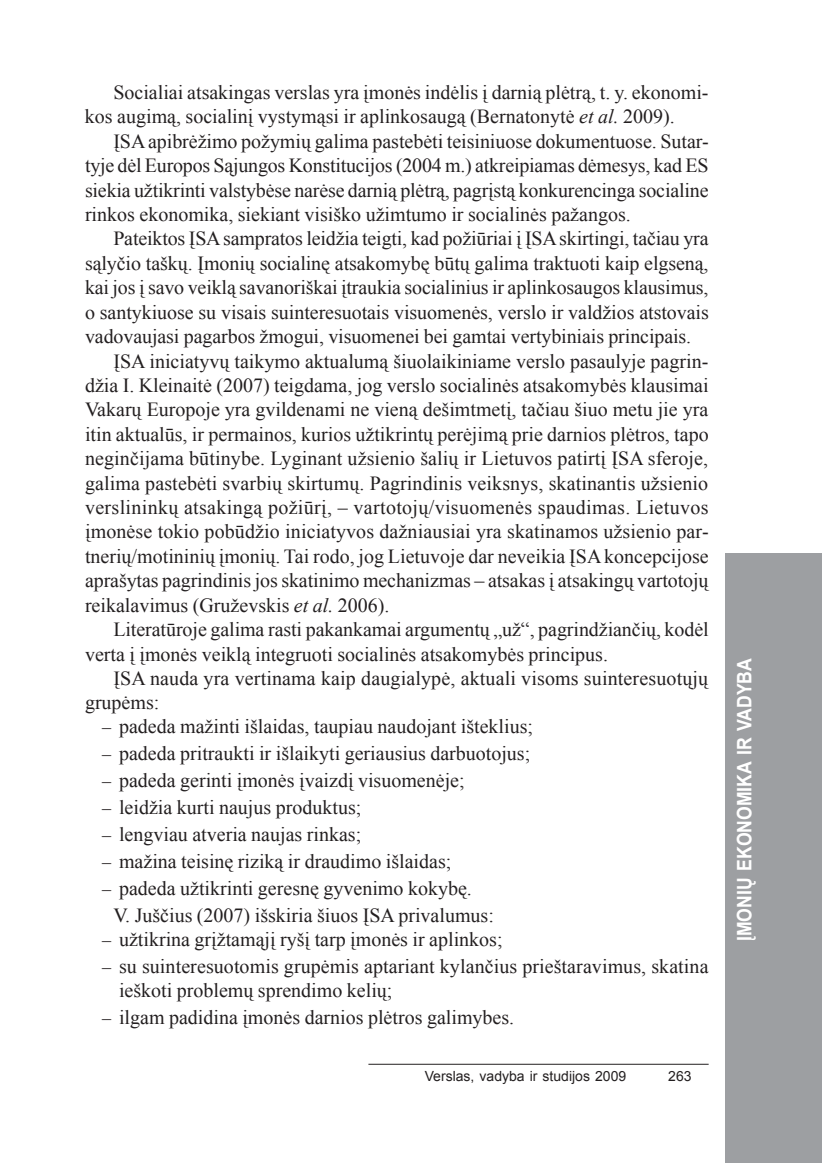
<style>
.page{position:relative;width:822px;height:1163px;background:#fff}
.page>*{position:absolute;margin:0;border:0;box-sizing:border-box;transform-origin:0 0}
.t1{font:20px/24.4px "Times New Roman";color:#231f20}
.t2{font:700 20px "Arial";color:#fff;scale:.88 1}
.t3{font:14px "Arial";color:#231f20}
.s1{font-style:italic}
.s2{font-size:18px}
</style>
<div class="page">
<hr style="left:368px;top:1063px;width:341px;height:1px;background:#231f20">
<div style="left:726px;top:553px;width:96px;height:609px;background:#9d9fa2"></div>
<p class="t1" style="left:85px;top:80px;width:625px;text-indent:28px">Socialiai atsakingas verslas yra įmonės indėlis į darnią plėtrą, t. y. ekonomi&shy;kos augimą, socialinį vystymąsi ir aplinkosaugą (Bernatonytė <span class="s1">et al.</span> 2009).</p>
<p class="t1" style="left:85px;top:128px;width:625px;text-align:justify;text-indent:28px">ĮSA apibrėžimo požymių galima pastebėti teisiniuose dokumentuose. Sutar&shy;tyje dėl Europos Sąjungos Konstitucijos (2004 m.) atkreipiamas dėmesys, kad ES siekia užtikrinti valstybėse narėse darnią plėtrą, pagrįstą konkurencinga socialine rinkos ekonomika, siekiant visiško užimtumo ir socialinės pažangos.</p>
<p class="t1" style="left:113px;top:226px;width:597px">Pateiktos ĮSA sampratos leidžia teigti, kad požiūriai į ĮSA skirtingi, tačiau yra</p>
<p class="t1" style="left:85px;top:250px;width:625px">sąlyčio taškų. Įmonių socialinę atsakomybę būtų galima traktuoti kaip elgseną,</p>
<p class="t1" style="left:85px;top:275px;width:625px">kai jos į savo veiklą savanoriškai įtraukia socialinius ir aplinkosaugos klausimus,</p>
<p class="t1" style="left:85px;top:299px;width:625px">o santykiuose su visais suinteresuotais visuomenės, verslo ir valdžios atstovais</p>
<p class="t1" style="left:85px;top:324px;width:608px">vadovaujasi pagarbos žmogui, visuomenei bei gamtai vertybiniais principais.</p>
<p class="t1" style="left:113px;top:348px;width:596px">ĮSA iniciatyvų taikymo aktualumą šiuolaikiniame verslo pasaulyje pagrin-</p>
<p class="t1" style="left:85px;top:372px;width:625px">džia I. Kleinaitė (2007) teigdama, jog verslo socialinės atsakomybės klausimai</p>
<p class="t1" style="left:85px;top:397px;width:625px">Vakarų Europoje yra gvildenami ne vieną dešimtmetį, tačiau šiuo metu jie yra</p>
<p class="t1" style="left:85px;top:421px;width:625px">itin aktualūs, ir permainos, kurios užtikrintų perėjimą prie darnios plėtros, tapo</p>
<p class="t1" style="left:85px;top:446px;width:625px">neginčijama būtinybe. Lyginant užsienio šalių ir Lietuvos patirtį ĮSA sferoje,</p>
<p class="t1" style="left:85px;top:470px;width:625px">galima pastebėti svarbių skirtumų. Pagrindinis veiksnys, skatinantis užsienio</p>
<p class="t1" style="left:85px;top:494px;width:625px">verslininkų atsakingą požiūrį, – vartotojų/visuomenės spaudimas. Lietuvos</p>
<p class="t1" style="left:85px;top:519px;width:625px">įmonėse tokio pobūdžio iniciatyvos dažniausiai yra skatinamos užsienio par-</p>
<p class="t1" style="left:85px;top:543px;width:625px">tnerių/motininių įmonių. Tai rodo, jog Lietuvoje dar neveikia ĮSA koncepcijose</p>
<p class="t1" style="left:85px;top:568px;width:625px">aprašytas pagrindinis jos skatinimo mechanizmas – atsakas į atsakingų vartotojų</p>
<p class="t1" style="left:85px;top:592px;width:306px">reikalavimus (Gruževskis <span class="s1">et al.</span> 2006).</p>
<p class="t1" style="left:113px;top:616px;width:597px">Literatūroje galima rasti pakankamai argumentų „už“, pagrindžiančių, kodėl</p>
<p class="t1" style="left:85px;top:641px;width:525px">verta į įmonės veiklą integruoti socialinės atsakomybės principus.</p>
<p class="t1" style="left:113px;top:665px;width:596px">ĮSA nauda yra vertinama kaip daugialypė, aktuali visoms suinteresuotųjų</p>
<p class="t1" style="left:85px;top:690px;width:76px">grupėms:</p>
<p class="t1" style="left:102px;top:714px;width:433px"><span class="s2">–</span> padeda mažinti išlaidas, taupiau naudojant išteklius;</p>
<p class="t1" style="left:102px;top:740px;width:430px"><span class="s2">–</span> padeda pritraukti ir išlaikyti geriausius darbuotojus;</p>
<p class="t1" style="left:102px;top:767px;width:364px"><span class="s2">–</span> padeda gerinti įmonės įvaizdį visuomenėje;</p>
<p class="t1" style="left:102px;top:794px;width:261px"><span class="s2">–</span> leidžia kurti naujus produktus;</p>
<p class="t1" style="left:102px;top:821px;width:261px"><span class="s2">–</span> lengviau atveria naujas rinkas;</p>
<p class="t1" style="left:102px;top:848px;width:351px"><span class="s2">–</span> mažina teisinę riziką ir draudimo išlaidas;</p>
<p class="t1" style="left:113px;top:873px;width:382px;line-height:27.8px;text-indent:-11px"><span class="s2">–</span> padeda užtikrinti geresnę gyvenimo kokybę.<br>V. Juščius (2007) išskiria šiuos ĮSA privalumus:</p>
<p class="t1" style="left:102px;top:927px;width:402px"><span class="s2">–</span> užtikrina grįžtamąjį ryšį tarp įmonės ir aplinkos;</p>
<p class="t1" style="left:119px;top:954px;width:591px;text-indent:-17px"><span class="s2">–</span> su suinteresuotomis grupėmis aptariant kylančius prieštaravimus, skatina ieškoti problemų sprendimo kelių;</p>
<p class="t1" style="left:102px;top:1004px;width:414px"><span class="s2">–</span> ilgam padidina įmonės darnios plėtros galimybes.</p>
<p class="t3" style="left:425px;top:1066px;width:203px">Verslas, vadyba ir studijos 2009</p>
<p class="t3" style="left:668px;top:1066px;width:25px">263</p>
<p class="t2" style="left:731px;top:940px;width:323px;rotate:-90deg">Įmonių ekonomika ir vadyba</p>
</div>
